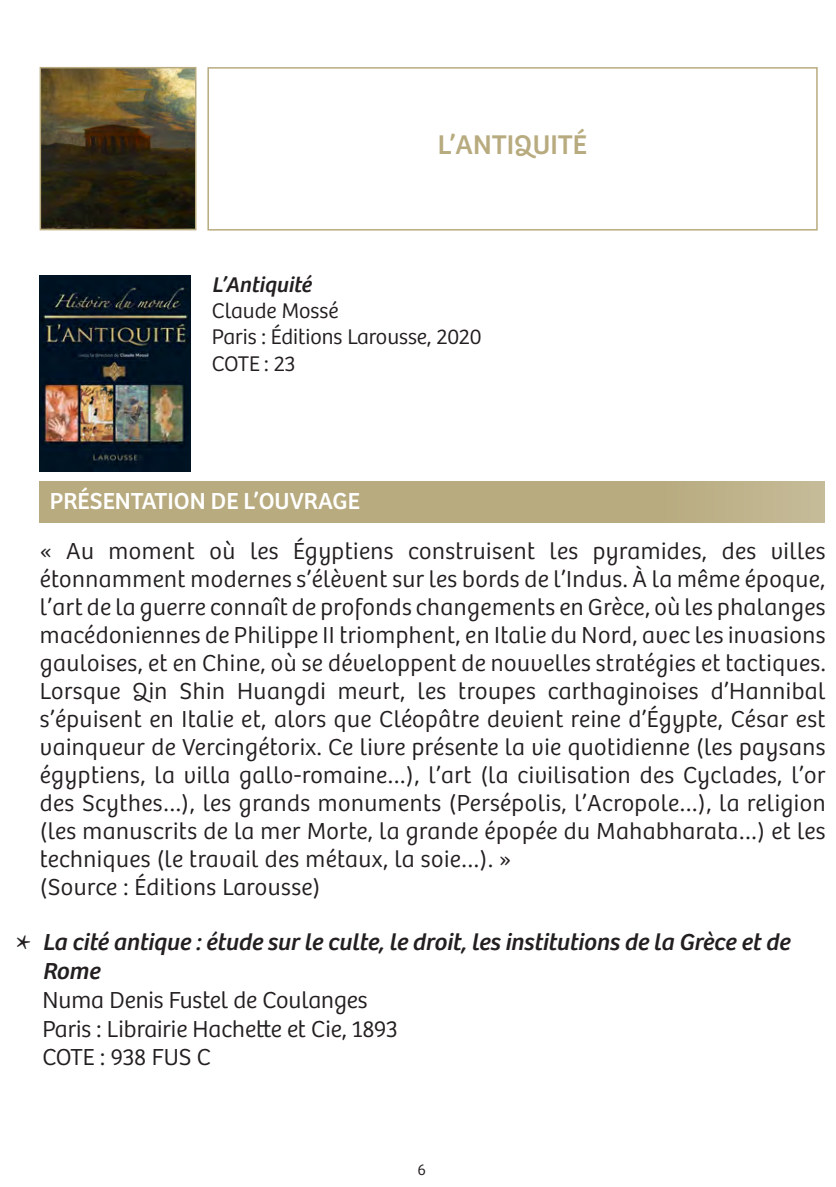
<style>
.page{position:relative;width:836px;height:1187px;background:#fff}
.page>*{position:absolute;margin:0;border:0;box-sizing:border-box;transform-origin:0 0}
.t1{font:40px "Minion Pro";color:#231f20}
.t2{font:28px "Bree";color:#b8ab7f}
.t3{font:300 24px/28px "Bree";color:#231f20;text-align:justify}
.t4{font:italic 24px/28.8px "Bree";color:#231f20}
.t5{font:300 24px "Bree";letter-spacing:.02em;color:#231f20}
.t6{font:24px "Bree";color:#fff}
.t7{font:300 24px "Bree";letter-spacing:-.03em;color:#231f20}
.t8{font:300 22px/26.4px "Bree";color:#231f20}
.t9{font:300 16px "Bree";color:#231f20}
.s1{font-weight:400;font-style:italic}
</style>
<div class="page">
<img style="left:43px;top:70px;width:150px;height:157px">
<div style="left:40px;top:67px;width:156px;height:163px;border:2px solid #b8ab7f"></div>
<div style="left:207px;top:67px;width:610px;height:163px;border:2px solid #b8ab7f"></div>
<img style="left:40px;top:276px;width:150px;height:195px">
<div style="left:40px;top:481px;width:785px;height:42px;background:#b8ab7f"></div>
<p class="t2" style="left:438px;top:129px;width:151px">L’ANTIQUITÉ</p>
<p class="t8" style="left:212px;top:271px;width:271px"><span class="s1">L’Antiquité<br></span>Claude Mossé<br>Paris : Éditions Larousse, 2020<br>COTE : 23</p>
<p class="t6" style="left:50px;top:486px;width:312px">PRÉSENTATION DE L’OUVRAGE</p>
<p class="t3" style="left:40px;top:537px;width:787px">« Au moment où les Égyptiens construisent les pyramides, des villes étonnamment modernes s’élèvent sur les bords de l’Indus. À la même époque, l’art de la guerre connaît de profonds changements en Grèce, où les phalanges macédoniennes de Philippe II triomphent, en Italie du Nord, avec les invasions gauloises, et en Chine, où se développent de nouvelles stratégies et tactiques.<br>Lorsque Qin Shin Huangdi meurt, les troupes carthaginoises d’Hannibal s’épuisent en Italie et, alors que Cléopâtre devient reine d’Égypte, César est vainqueur de Vercingétorix. Ce livre présente la vie quotidienne (les paysans égyptiens, la villa gallo-romaine…), l’art (la civilisation des Cyclades, l’or des Scythes…), les grands monuments (Persépolis, l’Acropole…), la religion (les manuscrits de la mer Morte, la grande épopée du Mahabharata…) et les techniques (le travail des métaux, la soie…). »</p>
<p class="t5" style="left:40px;top:873px;width:282px">(Source : Éditions Larousse)</p>
<p class="t1" style="left:15px;top:922px;width:18px">*</p>
<p class="t4" style="left:42px;top:927px;width:748px">La cité antique : étude sur le culte, le droit, les institutions de la Grèce et de<br>Rome</p>
<p class="t3" style="left:42px;top:985px;width:326px">Numa Denis Fustel de Coulanges</p>
<p class="t3" style="left:42px;top:1014px;width:357px">Paris : Librairie Hachette et Cie, 1893</p>
<p class="t7" style="left:42px;top:1043px;width:170px">COTE : 938 FUS C</p>
<p class="t9" style="left:417px;top:1160px;width:10px">6</p>
</div>
